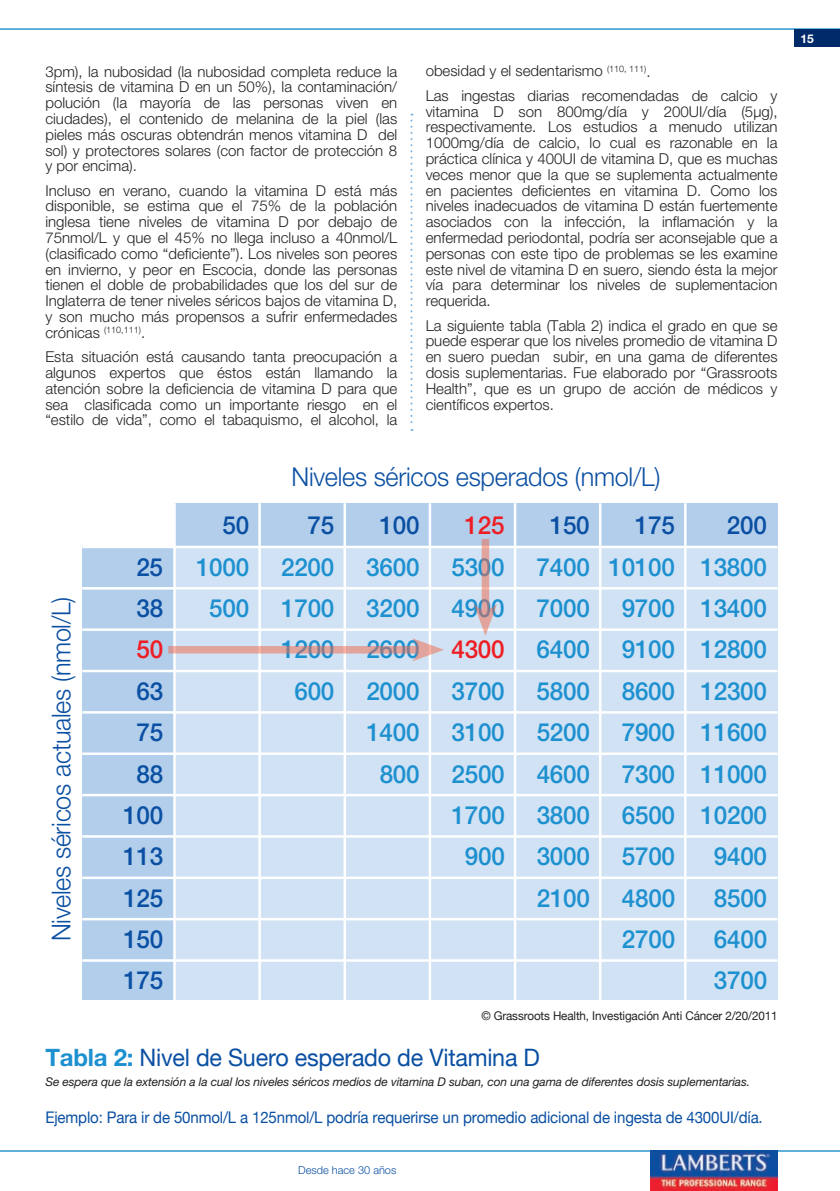
<style>
.page{position:relative;width:840px;height:1191px;background:#fff}
.page>*{position:absolute;margin:0;border:0;box-sizing:border-box;transform-origin:0 0}
.t1{font:300 26px "Helvetica Neue";letter-spacing:-.01em;color:#0a4fa2}
.t2{font:500 25px "Helvetica Neue";letter-spacing:-.01em;color:#1d90d0}
.t3{font:500 25px "Helvetica Neue";letter-spacing:-.01em;color:#0a4fa2}
.t4{font:500 25px "Helvetica Neue";letter-spacing:-.01em;color:#ee1d23}
.t5{font:24px "Helvetica Neue";letter-spacing:-.01em;color:#0a4fa2}
.t6{font:16px "Helvetica Neue";letter-spacing:-.01em;color:#0a4fa2;scale:.94 1}
.t7{font:300 15px/15.8px "Helvetica Neue";color:#231f20;text-align:justify}
.t8{font:italic 12px "Helvetica Neue";letter-spacing:-.01em;color:#231f20}
.t9{font:12px "Helvetica Neue";letter-spacing:-.01em;color:#231f20}
.t10{font:700 12px "Helvetica Neue";color:#fff}
.t11{font:300 11px "Helvetica Neue";color:#0a4fa2}
.s1{font-weight:700;color:#1d90d0}
</style>
<div class="page">
<hr style="left:0;top:1150px;width:839px;height:1px;background:#1d90d0">
<hr style="left:0;top:28px;width:839px;height:2px;background:#1d90d0">
<div style="left:794px;top:30px;width:45px;height:17px;background:#002a69"></div>
<svg style="left:410px;top:114px;width:2px;height:317px"></svg>
<div style="left:82px;top:546px;width:92px;height:454px;background:#b2ceeb"></div>
<div style="left:174px;top:503px;width:603px;height:44px;background:#b2ceeb"></div>
<div style="left:174px;top:548px;width:603px;height:452px;background:#d0e2f3"></div>
<hr style="left:82px;top:546px;width:695px;height:2px;background:#fff">
<hr style="left:82px;top:587px;width:695px;height:2px;background:#fff">
<hr style="left:82px;top:628px;width:695px;height:3px;background:#fff">
<hr style="left:82px;top:670px;width:695px;height:2px;background:#fff">
<hr style="left:82px;top:711px;width:695px;height:2px;background:#fff">
<hr style="left:82px;top:752px;width:695px;height:3px;background:#fff">
<hr style="left:82px;top:794px;width:695px;height:2px;background:#fff">
<hr style="left:82px;top:835px;width:695px;height:2px;background:#fff">
<hr style="left:82px;top:876px;width:695px;height:3px;background:#fff">
<hr style="left:82px;top:918px;width:695px;height:2px;background:#fff">
<hr style="left:82px;top:959px;width:695px;height:2px;background:#fff">
<hr style="left:173px;top:503px;width:3px;height:497px;background:#fff">
<hr style="left:258px;top:503px;width:3px;height:497px;background:#fff">
<hr style="left:343px;top:503px;width:3px;height:497px;background:#fff">
<hr style="left:428px;top:503px;width:3px;height:497px;background:#fff">
<hr style="left:513px;top:503px;width:3px;height:497px;background:#fff">
<hr style="left:598px;top:503px;width:3px;height:497px;background:#fff">
<hr style="left:683px;top:503px;width:3px;height:497px;background:#fff">
<div style="left:168px;top:646px;width:257px;height:7px;background:#e0a49d"></div>
<svg style="left:411px;top:638px;width:33px;height:23px"></svg>
<svg style="left:481px;top:539px;width:8px;height:65px"></svg>
<svg style="left:473px;top:604px;width:24px;height:32px"></svg>
<img style="left:650px;top:1150px;width:127px;height:41px">
<p class="t7" style="left:45px;top:63px;width:353px">3pm), la nubosidad (la nubosidad completa reduce la síntesis de vitamina D en un 50%), la contaminación/ polución (la mayoría de las personas viven en ciudades), el contenido de melanina de la piel (las pieles más oscuras obtendrán menos vitamina D del sol) y protectores solares (con factor de protección 8 y por encima).</p>
<p class="t7" style="left:45px;top:182px;width:353px">Incluso en verano, cuando la vitamina D está más disponible, se estima que el 75% de la población inglesa tiene niveles de vitamina D por debajo de 75nmol/L y que el 45% no llega incluso a 40nmol/L (clasificado como “deficiente”). Los niveles son peores en invierno, y peor en Escocia, donde las personas tienen el doble de probabilidades que los del sur de Inglaterra de tener niveles séricos bajos de vitamina D, y son mucho más propensos a sufrir enfermedades crónicas <sup>(110,111)</sup>.</p>
<p class="t7" style="left:45px;top:349px;width:353px">Esta situación está causando tanta preocupación a algunos expertos que éstos están llamando la atención sobre la deficiencia de vitamina D para que sea clasificada como un importante riesgo en el “estilo de vida”, como el tabaquismo, el alcohol, la</p>
<p class="t7" style="left:425px;top:59px;width:353px;line-height:24.4px">obesidad y el sedentarismo <sup>(110,</sup> <sup>111)</sup>.<br>Las ingestas diarias recomendadas de calcio y</p>
<p class="t7" style="left:425px;top:103px;width:353px">vitamina D son 800mg/día y 200UI/día (5μg), respectivamente. Los estudios a menudo utilizan 1000mg/día de calcio, lo cual es razonable en la práctica clínica y 400UI de vitamina D, que es muchas veces menor que la que se suplementa actualmente en pacientes deficientes en vitamina D. Como los niveles inadecuados de vitamina D están fuertemente asociados con la infección, la inflamación y la enfermedad periodontal, podría ser aconsejable que a personas con este tipo de problemas se les examine este nivel de vitamina D en suero, siendo ésta la mejor vía para determinar los niveles de suplementacion requerida.</p>
<p class="t7" style="left:425px;top:317px;width:353px">La siguiente tabla (Tabla 2) indica el grado en que se puede esperar que los niveles promedio de vitamina D en suero puedan subir, en una gama de diferentes dosis suplementarias. Fue elaborado por “Grassroots Health”, que es un grupo de acción de médicos y científicos expertos.</p>
<h1 class="t1" style="left:291px;top:461px;width:370px">Niveles séricos esperados (nmol/L)</h1>
<h1 class="t1" style="left:45px;top:941px;width:346px;rotate:-90deg">Niveles séricos actuales (nmol/L)</h1>
<h2 class="t3" style="left:222px;top:510px;width:28px">50</h2>
<h2 class="t3" style="left:307px;top:510px;width:28px">75</h2>
<h2 class="t3" style="left:379px;top:510px;width:41px">100</h2>
<h2 class="t4" style="left:464px;top:510px;width:41px">125</h2>
<h2 class="t3" style="left:549px;top:510px;width:41px">150</h2>
<h2 class="t3" style="left:634px;top:510px;width:41px">175</h2>
<h2 class="t3" style="left:726px;top:510px;width:41px">200</h2>
<h2 class="t3" style="left:136px;top:552px;width:28px">25</h2>
<h2 class="t2" style="left:196px;top:552px;width:55px">1000</h2>
<h2 class="t2" style="left:281px;top:552px;width:55px">2200</h2>
<h2 class="t2" style="left:366px;top:552px;width:55px">3600</h2>
<h2 class="t2" style="left:451px;top:552px;width:55px">5300</h2>
<h2 class="t2" style="left:536px;top:552px;width:232px">7400 10100 13800</h2>
<h2 class="t3" style="left:136px;top:593px;width:28px">38</h2>
<h2 class="t2" style="left:209px;top:593px;width:41px">500</h2>
<h2 class="t2" style="left:281px;top:593px;width:55px">1700</h2>
<h2 class="t2" style="left:366px;top:593px;width:55px">3200</h2>
<h2 class="t2" style="left:451px;top:593px;width:55px">4900</h2>
<h2 class="t2" style="left:536px;top:593px;width:55px">7000</h2>
<h2 class="t2" style="left:621px;top:593px;width:147px">9700 13400</h2>
<h2 class="t4" style="left:136px;top:634px;width:28px">50</h2>
<h2 class="t2" style="left:281px;top:634px;width:55px">1200</h2>
<h2 class="t2" style="left:366px;top:634px;width:55px">2600</h2>
<h2 class="t4" style="left:451px;top:634px;width:55px">4300</h2>
<h2 class="t2" style="left:536px;top:634px;width:55px">6400</h2>
<h2 class="t2" style="left:621px;top:634px;width:147px">9100 12800</h2>
<h2 class="t3" style="left:136px;top:676px;width:28px">63</h2>
<h2 class="t2" style="left:294px;top:676px;width:41px">600</h2>
<h2 class="t2" style="left:366px;top:676px;width:55px">2000</h2>
<h2 class="t2" style="left:451px;top:676px;width:55px">3700</h2>
<h2 class="t2" style="left:536px;top:676px;width:55px">5800</h2>
<h2 class="t2" style="left:621px;top:676px;width:147px">8600 12300</h2>
<h2 class="t3" style="left:136px;top:717px;width:28px">75</h2>
<h2 class="t2" style="left:366px;top:717px;width:55px">1400</h2>
<h2 class="t2" style="left:451px;top:717px;width:55px">3100</h2>
<h2 class="t2" style="left:536px;top:717px;width:55px">5200</h2>
<h2 class="t2" style="left:621px;top:717px;width:147px">7900 11600</h2>
<h2 class="t3" style="left:136px;top:758px;width:28px">88</h2>
<h2 class="t2" style="left:379px;top:758px;width:41px">800</h2>
<h2 class="t2" style="left:451px;top:758px;width:55px">2500</h2>
<h2 class="t2" style="left:536px;top:758px;width:55px">4600</h2>
<h2 class="t2" style="left:621px;top:758px;width:147px">7300 11000</h2>
<h2 class="t3" style="left:123px;top:800px;width:41px">100</h2>
<h2 class="t2" style="left:451px;top:800px;width:55px">1700</h2>
<h2 class="t2" style="left:536px;top:800px;width:55px">3800</h2>
<h2 class="t2" style="left:621px;top:800px;width:147px">6500 10200</h2>
<h2 class="t3" style="left:123px;top:841px;width:41px">113</h2>
<h2 class="t2" style="left:464px;top:841px;width:41px">900</h2>
<h2 class="t2" style="left:536px;top:841px;width:55px">3000</h2>
<h2 class="t2" style="left:621px;top:841px;width:55px">5700</h2>
<h2 class="t2" style="left:713px;top:841px;width:55px">9400</h2>
<h2 class="t3" style="left:123px;top:883px;width:41px">125</h2>
<h2 class="t2" style="left:536px;top:883px;width:55px">2100</h2>
<h2 class="t2" style="left:621px;top:883px;width:55px">4800</h2>
<h2 class="t2" style="left:713px;top:883px;width:55px">8500</h2>
<h2 class="t3" style="left:123px;top:924px;width:41px">150</h2>
<h2 class="t2" style="left:621px;top:924px;width:55px">2700</h2>
<h2 class="t2" style="left:713px;top:924px;width:55px">6400</h2>
<h2 class="t3" style="left:123px;top:965px;width:41px">175</h2>
<h2 class="t2" style="left:713px;top:965px;width:55px">3700</h2>
<p class="t9" style="left:481px;top:1008px;width:297px">© Grassroots Health, Investigación Anti Cáncer 2/20/2011</p>
<h3 class="t5" style="left:45px;top:1043px;width:496px"><span class="s1">Tabla 2:</span> Nivel de Suero esperado de Vitamina D</h3>
<p class="t8" style="left:45px;top:1074px;width:705px">Se espera que la extensión a la cual los niveles séricos medios de vitamina D suban, con una gama de diferentes dosis suplementarias.</p>
<p class="t6" style="left:45px;top:1107px;width:764px">Ejemplo: Para ir de 50nmol/L a 125nmol/L podría requerirse un promedio adicional de ingesta de 4300UI/día.</p>
<p class="t11" style="left:298px;top:1163px;width:100px">Desde hace 30 años</p>
<p class="t10" style="left:800px;top:31px;width:15px">15</p>
</div>
